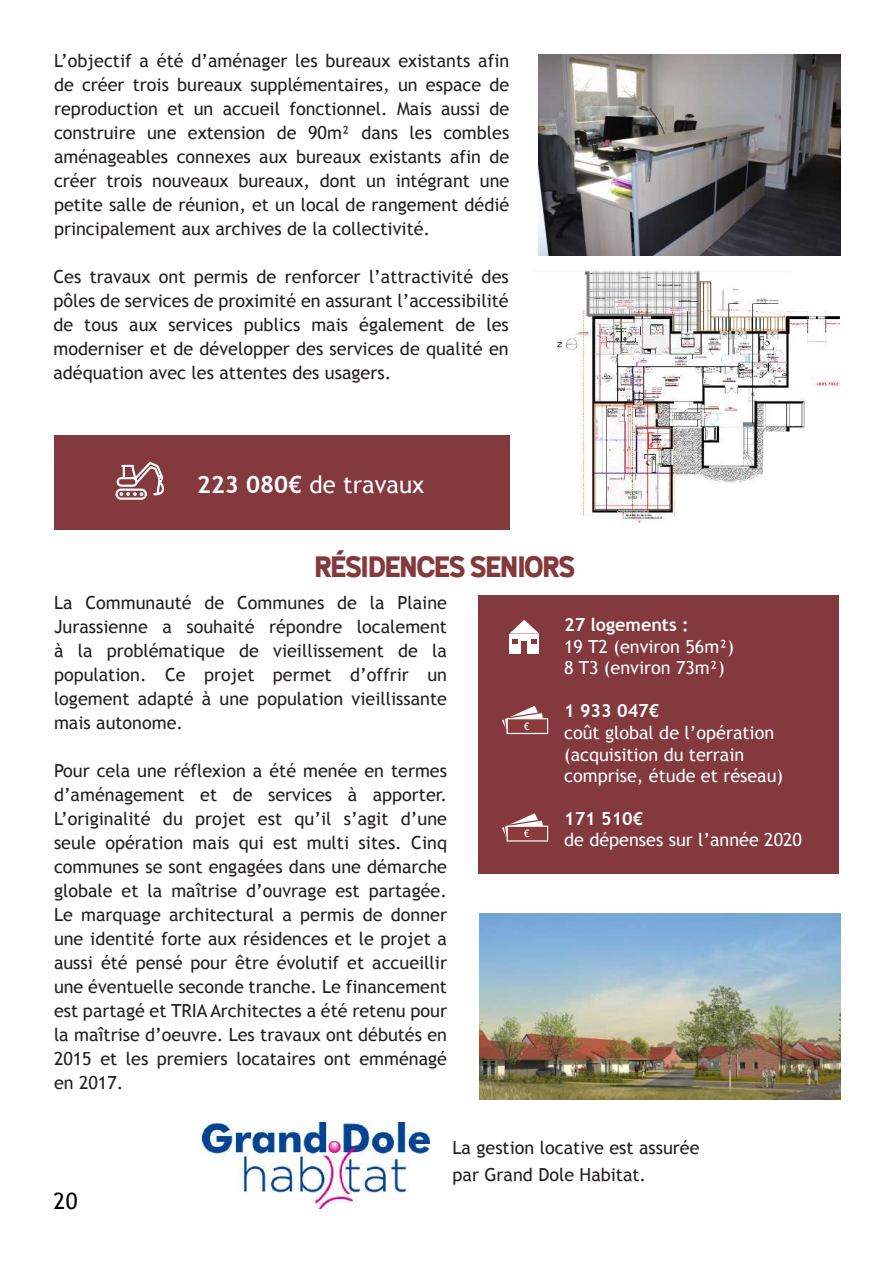
<style>
.page{position:relative;width:893px;height:1263px;background:#fff}
.page>*{position:absolute;margin:0;border:0;box-sizing:border-box;transform-origin:0 0}
.t1{font:30px "Questrian 2";color:#84393d}
.t2{font:24px "Trebuchet MS";color:#fff}
.t3{font:22.5px "Trebuchet MS";color:#000}
.t4{font:18px/24px "Trebuchet MS";color:#231f20;text-align:justify}
.t5{font:18px/21.6px "Trebuchet MS";color:#fff}
.t6{font:700 18px "Trebuchet MS";color:#fff}
.t7{font:10.2px "Trebuchet MS";color:#fff}
.s1{font-weight:700}
</style>
<div class="page">
<img style="left:538px;top:54px;width:302px;height:201px">
<img style="left:556px;top:270px;width:284px;height:254px">
<div style="left:54px;top:435px;width:455px;height:95px;background:#84393e"></div>
<div style="left:478px;top:595px;width:360px;height:278px;background:#84393e"></div>
<div style="left:115px;top:488px;width:32px;height:12px;border:2px solid #fff;border-radius:5px"></div>
<div style="left:117px;top:477px;width:21px;height:10px;border:2px solid #fff;border-radius:4px"></div>
<svg style="left:120px;top:461px;width:44px;height:39px"></svg>
<img style="left:479px;top:913px;width:361px;height:186px">
<div style="left:509px;top:634px;width:30px;height:19px;background:#fff"></div>
<svg style="left:509px;top:620px;width:30px;height:23px"></svg>
<div style="left:521px;top:641px;width:6px;height:12px;background:#84393d"></div>
<svg style="left:502px;top:706px;width:44px;height:29px"></svg>
<div style="left:507px;top:718px;width:41px;height:16px;background:#8c3a3b;border:1px solid #fff"></div>
<svg style="left:502px;top:813px;width:44px;height:29px"></svg>
<div style="left:507px;top:825px;width:41px;height:16px;background:#8c3a3b;border:1px solid #fff"></div>
<img style="left:202px;top:1122px;width:227px;height:87px">
<p class="t4" style="left:54px;top:49px;width:457px">L’objectif a été d’aménager les bureaux existants afin de créer trois bureaux supplémentaires, un espace de reproduction et un accueil fonctionnel. Mais aussi de construire une extension de 90m² dans les combles aménageables connexes aux bureaux existants afin de créer trois nouveaux bureaux, dont un intégrant une petite salle de réunion, et un local de rangement dédié principalement aux archives de la collectivité.</p>
<p class="t4" style="left:53px;top:265px;width:457px">Ces travaux ont permis de renforcer l’attractivité des pôles de services de proximité en assurant l’accessibilité de tous aux services publics mais également de les moderniser et de développer des services de qualité en adéquation avec les attentes des usagers.</p>
<h2 class="t2" style="left:197px;top:470px;width:229px"><span class="s1">223 080€</span> de travaux</h2>
<h1 class="t1" style="left:316px;top:550px;width:261px">RÉSIDENCES SENIORS</h1>
<p class="t4" style="left:54px;top:590px;width:395px">La Communauté de Communes de la Plaine Jurassienne a souhaité répondre localement à la problématique de vieillissement de la population. Ce projet permet d’offrir un logement adapté à une population vieillissante mais autonome.</p>
<p class="t4" style="left:54px;top:758px;width:395px">Pour cela une réflexion a été menée en termes d’aménagement et de services à apporter.<br>L’originalité du projet est qu’il s’agit d’une seule opération mais qui est multi sites. Cinq communes se sont engagées dans une démarche globale et la maîtrise d’ouvrage est partagée.<br>Le marquage architectural a permis de donner une identité forte aux résidences et le projet a aussi été pensé pour être évolutif et accueillir une éventuelle seconde tranche. Le financement est partagé et TRIA Architectes a été retenu pour la maîtrise d’oeuvre. Les travaux ont débutés en 2015 et les premiers locataires ont emménagé en 2017.</p>
<p class="t7" style="left:524px;top:720px;width:7px">€</p>
<p class="t7" style="left:524px;top:827px;width:7px">€</p>
<p class="t6" style="left:564px;top:613px;width:126px">27 logements :</p>
<p class="t5" style="left:564px;top:636px;width:171px">19 T2 (environ 56m²)<br>8 T3 (environ 73m²)</p>
<p class="t6" style="left:564px;top:700px;width:97px">1 933 047€</p>
<p class="t5" style="left:564px;top:722px;width:220px">coût global de l’opération (acquisition du terrain comprise, étude et réseau)</p>
<p class="t6" style="left:564px;top:807px;width:81px">171 510€</p>
<p class="t5" style="left:564px;top:829px;width:239px">de dépenses sur l’année 2020</p>
<p class="t3" style="left:53px;top:1187px;width:26px">20</p>
<p class="t4" style="left:452px;top:1134px;width:249px;line-height:27px">La gestion locative est assurée par Grand Dole Habitat.</p>
</div>
